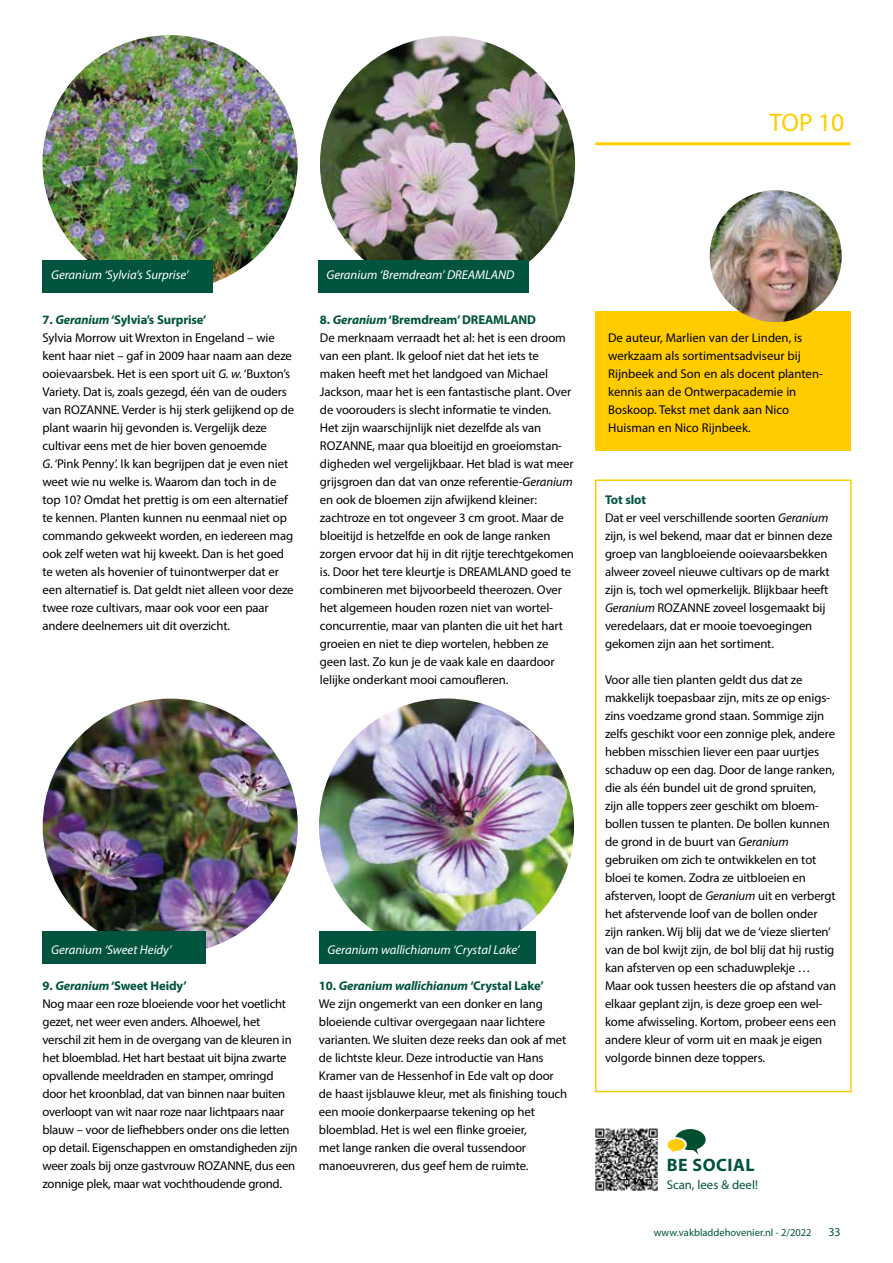
<style>
.page{position:relative;width:893px;height:1263px;background:#fff}
.page>*{position:absolute;margin:0;border:0;box-sizing:border-box;transform-origin:0 0}
.t1{font:25.5px "Myriad Pro";color:#fc0}
.t2{font:700 18px "Myriad Pro";letter-spacing:.03em;color:#00533d}
.t3{font:12.75px/18px "Myriad Pro";letter-spacing:-.01em;color:#000}
.t4{font:italic 12.75px "Myriad Pro";color:#fff}
.t5{font:12.75px "Myriad Pro";color:#00533d}
.t6{font:12px "Myriad Pro";color:#00533d}
.t7{font:10.5px "Myriad Pro";color:#00533d}
.s1{font-weight:700;color:#00533d}
.s2{font-weight:700;font-style:italic;color:#00533d}
.s3{font-style:italic}
</style>
<div class="page">
<hr style="left:595px;top:142px;width:255px;height:3px;background:#fc0">
<img style="left:43px;top:699px;width:255px;height:255px;border-radius:128px">
<img style="left:319px;top:698px;width:255px;height:256px;border-radius:128px">
<img style="left:320px;top:36px;width:255px;height:255px;border-radius:128px">
<img style="left:43px;top:35px;width:255px;height:255px;border-radius:128px">
<div style="left:43px;top:931px;width:163px;height:33px;background:#00533d"></div>
<div style="left:319px;top:931px;width:217px;height:33px;background:#00533d"></div>
<div style="left:318px;top:260px;width:210px;height:33px;background:#00533d"></div>
<div style="left:43px;top:260px;width:170px;height:33px;background:#00533d"></div>
<img style="left:595px;top:1128px;width:63px;height:62px">
<svg style="left:668px;top:1129px;width:38px;height:26px"></svg>
<div style="left:595px;top:311px;width:255px;height:140px;background:#fc0"></div>
<img style="left:710px;top:190px;width:132px;height:132px;border-radius:66px">
<div style="left:595px;top:479px;width:257px;height:613px;border:2px solid #fc0"></div>
<h1 class="t1" style="left:769px;top:107px;width:76px">TOP 10</h1>
<p class="t4" style="left:51px;top:267px;width:139px">Geranium ‘Sylvia’s Surprise’</p>
<p class="t4" style="left:326px;top:267px;width:190px">Geranium ‘Bremdream’ DREAMLAND</p>
<p class="t3" style="left:43px;top:311px;width:253px"><span class="s1">7.</span> <span class="s2">Geranium</span> <span class="s1">‘Sylvia’s Surprise’<br></span>Sylvia Morrow uit Wrexton in Engeland – wie kent haar niet – gaf in 2009 haar naam aan deze ooievaarsbek. Het is een sport uit <span class="s3">G. w.</span> ‘Buxton’s Variety. Dat is, zoals gezegd, één van de ouders van ROZANNE. Verder is hij sterk gelijkend op de plant waarin hij gevonden is. Vergelijk deze cultivar eens met de hier boven genoemde<br><span class="s3">G.</span> ‘Pink Penny’. Ik kan begrijpen dat je even niet weet wie nu welke is. Waarom dan toch in de top 10? Omdat het prettig is om een alternatief te kennen. Planten kunnen nu eenmaal niet op commando gekweekt worden, en iedereen mag ook zelf weten wat hij kweekt. Dan is het goed te weten als hovenier of tuinontwerper dat er een alternatief is. Dat geldt niet alleen voor deze twee roze cultivars, maar ook voor een paar andere deelnemers uit dit overzicht.</p>
<p class="t3" style="left:320px;top:311px;width:256px"><span class="s1">8.</span> <span class="s2">Geranium</span> <span class="s1">‘Bremdream’ DREAMLAND<br></span>De merknaam verraadt het al: het is een droom van een plant. Ik geloof niet dat het iets te maken heeft met het landgoed van Michael Jackson, maar het is een fantastische plant. Over de voorouders is slecht informatie te vinden.<br>Het zijn waarschijnlijk niet dezelfde als van ROZANNE, maar qua bloeitijd en groeiomstan&shy;digheden wel vergelijkbaar. Het blad is wat meer grijsgroen dan dat van onze referentie-<span class="s3">Geranium </span>en ook de bloemen zijn afwijkend kleiner: zachtroze en tot ongeveer 3 cm groot. Maar de bloeitijd is hetzelfde en ook de lange ranken zorgen ervoor dat hij in dit rijtje terechtgekomen is. Door het tere kleurtje is DREAMLAND goed te combineren met bijvoorbeeld theerozen. Over het algemeen houden rozen niet van wortel&shy;concurrentie, maar van planten die uit het hart groeien en niet te diep wortelen, hebben ze geen last. Zo kun je de vaak kale en daardoor lelijke onderkant mooi camoufleren.</p>
<p class="t4" style="left:51px;top:942px;width:122px">Geranium ‘Sweet Heidy’</p>
<p class="t4" style="left:327px;top:942px;width:194px">Geranium wallichianum ‘Crystal Lake’</p>
<p class="t3" style="left:43px;top:977px;width:257px"><span class="s1">9.</span> <span class="s2">Geranium</span> <span class="s1">‘Sweet Heidy’<br></span>Nog maar een roze bloeiende voor het voetlicht gezet, net weer even anders. Alhoewel, het verschil zit hem in de overgang van de kleuren in het bloemblad. Het hart bestaat uit bijna zwarte opvallende meeldraden en stamper, omringd door het kroonblad, dat van binnen naar buiten overloopt van wit naar roze naar lichtpaars naar blauw – voor de liefhebbers onder ons die letten op detail. Eigenschappen en omstandigheden zijn weer zoals bij onze gastvrouw ROZANNE, dus een zonnige plek, maar wat vochthoudende grond.</p>
<p class="t3" style="left:319px;top:977px;width:250px"><span class="s1">10.</span> <span class="s2">Geranium wallichianum</span> <span class="s1">‘Crystal Lake’<br></span>We zijn ongemerkt van een donker en lang bloeiende cultivar overgegaan naar lichtere varianten. We sluiten deze reeks dan ook af met de lichtste kleur. Deze introductie van Hans Kramer van de Hessenhof in Ede valt op door de haast ijsblauwe kleur, met als finishing touch een mooie donkerpaarse tekening op het bloemblad. Het is wel een flinke groeier,<br>met lange ranken die overal tussendoor manoeuvreren, dus geef hem de ruimte.</p>
<p class="t3" style="left:608px;top:329px;width:216px">De auteur, Marlien van der Linden, is werkzaam als sortimentsadviseur bij Rijnbeek and Son en als docent planten&shy;kennis aan de Ontwerpacademie in Boskoop. Tekst met dank aan Nico Huisman en Nico Rijnbeek.</p>
<p class="t3" style="left:605px;top:491px;width:229px"><span class="s1">Tot slot<br></span>Dat er veel verschillende soorten <span class="s3">Geranium </span>zijn, is wel bekend, maar dat er binnen deze groep van langbloeiende ooievaarsbekken alweer zoveel nieuwe cultivars op de markt zijn is, toch wel opmerkelijk. Blijkbaar heeft <span class="s3">Geranium</span> ROZANNE zoveel losgemaakt bij veredelaars, dat er mooie toevoegingen gekomen zijn aan het sortiment.</p>
<p class="t3" style="left:605px;top:671px;width:233px">Voor alle tien planten geldt dus dat ze makkelijk toepasbaar zijn, mits ze op enigs&shy;zins voedzame grond staan. Sommige zijn zelfs geschikt voor een zonnige plek, andere hebben misschien liever een paar uurtjes schaduw op een dag. Door de lange ranken, die als één bundel uit de grond spruiten, zijn alle toppers zeer geschikt om bloem&shy;bollen tussen te planten. De bollen kunnen de grond in de buurt van <span class="s3">Geranium </span>gebruiken om zich te ontwikkelen en tot bloei te komen. Zodra ze uitbloeien en afsterven, loopt de <span class="s3">Geranium</span> uit en verbergt het afstervende loof van de bollen onder zijn ranken. Wij blij dat we de ‘vieze slierten’ van de bol kwijt zijn, de bol blij dat hij rustig kan afsterven op een schaduwplekje … Maar ook tussen heesters die op afstand van elkaar geplant zijn, is deze groep een wel&shy;kome afwisseling. Kortom, probeer eens een andere kleur of vorm uit en maak je eigen volgorde binnen deze toppers.</p>
<h2 class="t2" style="left:667px;top:1153px;width:89px">BE SOCIAL</h2>
<p class="t5" style="left:667px;top:1176px;width:93px">Scan, lees &amp; deel!</p>
<p class="t7" style="left:654px;top:1226px;width:159px">www.vakbladdehovenier.nl - 2/2022</p>
<p class="t6" style="left:828px;top:1224px;width:14px">33</p>
</div>
